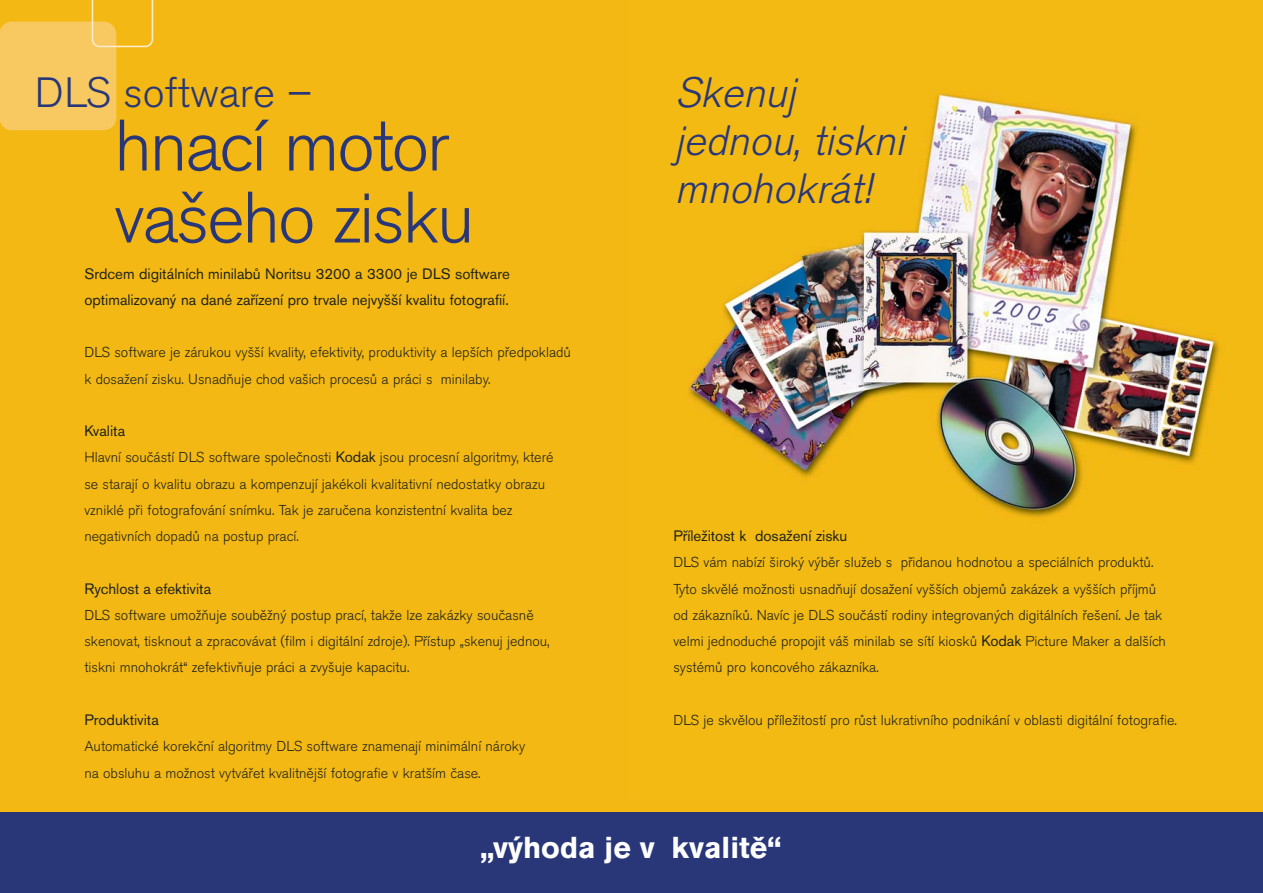
<style>
.page{position:relative;width:1263px;height:893px;background:#fff}
.page>*{position:absolute;margin:0;border:0;box-sizing:border-box;transform-origin:0 0}
.t1{font:300 72px/72px "Akzidenz Grotesk BECE";letter-spacing:-.03em;color:#293778}
.t2{font:italic 300 42px/48px "Akzidenz Grotesk BECE";color:#293778}
.t3{font:300 42px "Akzidenz Grotesk BECE";color:#293778}
.t4{font:700 30px "Akzidenz Grotesk BECE";color:#fff}
.t5{font:15px/26.2px "Akzidenz Grotesk BECE";color:#20231e}
.t6{font:300 14.25px/26.2px "Akzidenz Grotesk BECE";color:#20231e}
.s1{font-weight:400;font-size:15px}
</style>
<div class="page">
<img style="left:631px;top:0;width:631px;height:799px">
<div style="left:0;top:0;width:631px;height:851px;background:#f3b813"></div>
<div style="left:0;top:22px;width:116px;height:108px;background:#f7c960;border-radius:13px"></div>
<svg style="left:92px;top:0;width:61px;height:47px"></svg>
<div style="left:0;top:812px;width:1262px;height:81px;background:#293778"></div>
<div style="left:0;top:799px;width:1262px;height:13px;background:#f3b813"></div>
<h2 class="t3" style="left:35px;top:77px;width:279px">DLS software –</h2>
<h1 class="t1" style="left:114px;top:117px;width:361px">hnací motor vašeho zisku</h1>
<p class="t5" style="left:84px;top:262px;width:427px">Srdcem digitálních minilabů Noritsu 3200 a 3300 je DLS software optimalizovaný na dané zařízení pro trvale nejvyšší kvalitu fotografií.</p>
<p class="t6" style="left:84px;top:341px;width:488px">DLS software je zárukou vyšší kvality, efektivity, produktivity a lepších předpokladů k dosažení zisku. Usnadňuje chod vašich procesů a práci s minilaby.</p>
<p class="t5" style="left:84px;top:419px;width:42px">Kvalita</p>
<p class="t6" style="left:84px;top:446px;width:471px">Hlavní součástí DLS software společnosti <span class="s1">Kodak</span> jsou procesní algoritmy, které se starají o kvalitu obrazu a kompenzují jakékoli kvalitativní nedostatky obrazu vzniklé při fotografování snímku. Tak je zaručena konzistentní kvalita bez negativních dopadů na postup prací.</p>
<p class="t5" style="left:84px;top:577px;width:129px">Rychlost a efektivita</p>
<p class="t6" style="left:84px;top:603px;width:467px">DLS software umožňuje souběžný postup prací, takže lze zakázky současně skenovat, tisknout a zpracovávat (film i digitální zdroje). Přístup „skenuj jednou, tiskni mnohokrát“ zefektivňuje práci a zvyšuje kapacitu.</p>
<p class="t5" style="left:84px;top:708px;width:76px">Produktivita</p>
<p class="t6" style="left:84px;top:735px;width:442px">Automatické korekční algoritmy DLS software znamenají minimální nároky na obsluhu a možnost vytvářet kvalitnější fotografie v kratším čase.</p>
<h2 class="t2" style="left:675px;top:73px;width:239px">Skenuj jednou, tiskni mnohokrát!</h2>
<p class="t5" style="left:673px;top:524px;width:175px">Příležitost k dosažení zisku</p>
<p class="t6" style="left:673px;top:551px;width:494px">DLS vám nabízí široký výběr služeb s přidanou hodnotou a speciálních produktů.<br>Tyto skvělé možnosti usnadňují dosažení vyšších objemů zakázek a vyšších příjmů od zákazníků. Navíc je DLS součástí rodiny integrovaných digitálních řešení. Je tak velmi jednoduché propojit váš minilab se sítí kiosků <span class="s1">Kodak</span> Picture Maker a dalších systémů pro koncového zákazníka.</p>
<p class="t6" style="left:673px;top:708px;width:505px">DLS je skvělou příležitostí pro růst lukrativního podnikání v oblasti digitální fotografie.</p>
<h3 class="t4" style="left:480px;top:837px;width:303px">„výhoda je v kvalitě“</h3>
</div>
